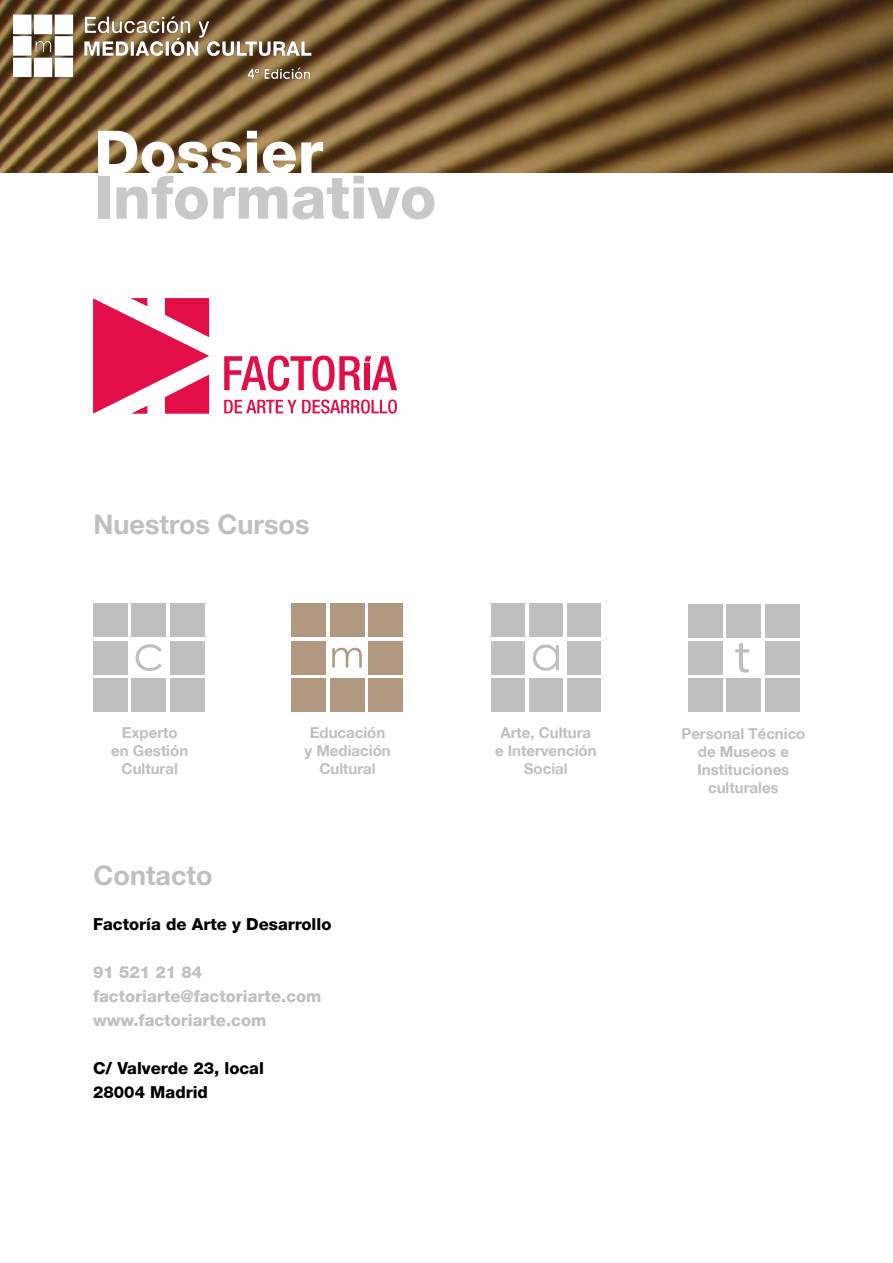
<style>
.page{position:relative;width:893px;height:1263px;background:#fff}
.page>*{position:absolute;margin:0;border:0;box-sizing:border-box;transform-origin:0 0}
.t1{font:800 60px "Helvetica 85";color:#c8c8c8}
.t2{font:800 60px "Helvetica 85";color:#fff}
.t3{font:700 27px "Helvetica 75";color:#bfbfbf}
.t4{font:800 16.5px/24px "Helvetica 85";color:#bfbfbf}
.t5{font:800 16.5px/24px "Helvetica 85";color:#000}
.t6{font:700 15px/18px "Helvetica 75";color:#bfbfbf;text-align:center}
</style>
<div class="page">
<img style="left:0;top:0;width:893px;height:172px">
<img style="left:14px;top:14px;width:340px;height:70px">
<svg style="left:533px;top:644px;width:26px;height:27px"></svg>
<div style="left:491px;top:604px;width:34px;height:33px;background:#bfbfbf"></div>
<div style="left:529px;top:604px;width:34px;height:33px;background:#bfbfbf"></div>
<div style="left:567px;top:604px;width:34px;height:33px;background:#bfbfbf"></div>
<div style="left:491px;top:678px;width:34px;height:34px;background:#bfbfbf"></div>
<div style="left:529px;top:678px;width:34px;height:34px;background:#bfbfbf"></div>
<div style="left:567px;top:678px;width:34px;height:34px;background:#bfbfbf"></div>
<div style="left:567px;top:641px;width:34px;height:33px;background:#bfbfbf"></div>
<div style="left:491px;top:641px;width:34px;height:33px;background:#bfbfbf"></div>
<svg style="left:332px;top:648px;width:30px;height:20px"></svg>
<div style="left:291px;top:604px;width:35px;height:33px;background:#b09980"></div>
<div style="left:330px;top:604px;width:34px;height:33px;background:#b09980"></div>
<div style="left:368px;top:604px;width:35px;height:33px;background:#b09980"></div>
<div style="left:291px;top:678px;width:35px;height:34px;background:#b09980"></div>
<div style="left:330px;top:678px;width:34px;height:34px;background:#b09980"></div>
<div style="left:368px;top:678px;width:35px;height:34px;background:#b09980"></div>
<div style="left:368px;top:641px;width:35px;height:33px;background:#b09980"></div>
<div style="left:291px;top:641px;width:35px;height:33px;background:#b09980"></div>
<svg style="left:135px;top:644px;width:27px;height:27px"></svg>
<div style="left:93px;top:604px;width:34px;height:33px;background:#bfbfbf"></div>
<div style="left:132px;top:604px;width:34px;height:33px;background:#bfbfbf"></div>
<div style="left:170px;top:604px;width:34px;height:33px;background:#bfbfbf"></div>
<div style="left:93px;top:678px;width:34px;height:34px;background:#bfbfbf"></div>
<div style="left:132px;top:678px;width:34px;height:34px;background:#bfbfbf"></div>
<div style="left:170px;top:678px;width:34px;height:34px;background:#bfbfbf"></div>
<div style="left:170px;top:641px;width:34px;height:33px;background:#bfbfbf"></div>
<div style="left:93px;top:641px;width:34px;height:33px;background:#bfbfbf"></div>
<div style="left:688px;top:604px;width:34px;height:33px;background:#bfbfbf"></div>
<div style="left:726px;top:604px;width:35px;height:33px;background:#bfbfbf"></div>
<div style="left:765px;top:604px;width:34px;height:33px;background:#bfbfbf"></div>
<div style="left:688px;top:678px;width:34px;height:33px;background:#bfbfbf"></div>
<div style="left:726px;top:678px;width:35px;height:33px;background:#bfbfbf"></div>
<div style="left:765px;top:678px;width:34px;height:33px;background:#bfbfbf"></div>
<div style="left:765px;top:641px;width:34px;height:33px;background:#bfbfbf"></div>
<div style="left:688px;top:641px;width:34px;height:33px;background:#bfbfbf"></div>
<svg style="left:735px;top:643px;width:14px;height:30px"></svg>
<svg style="left:93px;top:298px;width:116px;height:116px"></svg>
<svg style="left:224px;top:399px;width:173px;height:15px"></svg>
<svg style="left:224px;top:356px;width:173px;height:35px"></svg>
<div style="left:364px;top:363px;width:6px;height:27px;background:#e30d47"></div>
<h1 class="t2" style="left:94px;top:117px;width:230px">Dossier</h1>
<h1 class="t1" style="left:94px;top:162px;width:344px">Informativo</h1>
<h2 class="t3" style="left:94px;top:507px;width:218px">Nuestros Cursos</h2>
<p class="t6" style="left:111px;top:723px;width:78px">Experto en Gestión<br>Cultural</p>
<p class="t6" style="left:495px;top:723px;width:103px">Arte, Cultura e Intervención<br>Social</p>
<p class="t6" style="left:681px;top:724px;width:126px">Personal Técnico de Museos e<br>Instituciones culturales</p>
<p class="t6" style="left:304px;top:723px;width:88px">Educación y Mediación<br>Cultural</p>
<h2 class="t3" style="left:94px;top:858px;width:121px">Contacto</h2>
<p class="t5" style="left:93px;top:912px;width:240px">Factoría de Arte y Desarrollo</p>
<p class="t4" style="left:93px;top:960px;width:230px">91 521 21 84 factoriarte@factoriarte.com www.factoriarte.com</p>
<p class="t5" style="left:93px;top:1056px;width:172px">C/ Valverde 23, local<br>28004 Madrid</p>
</div>
